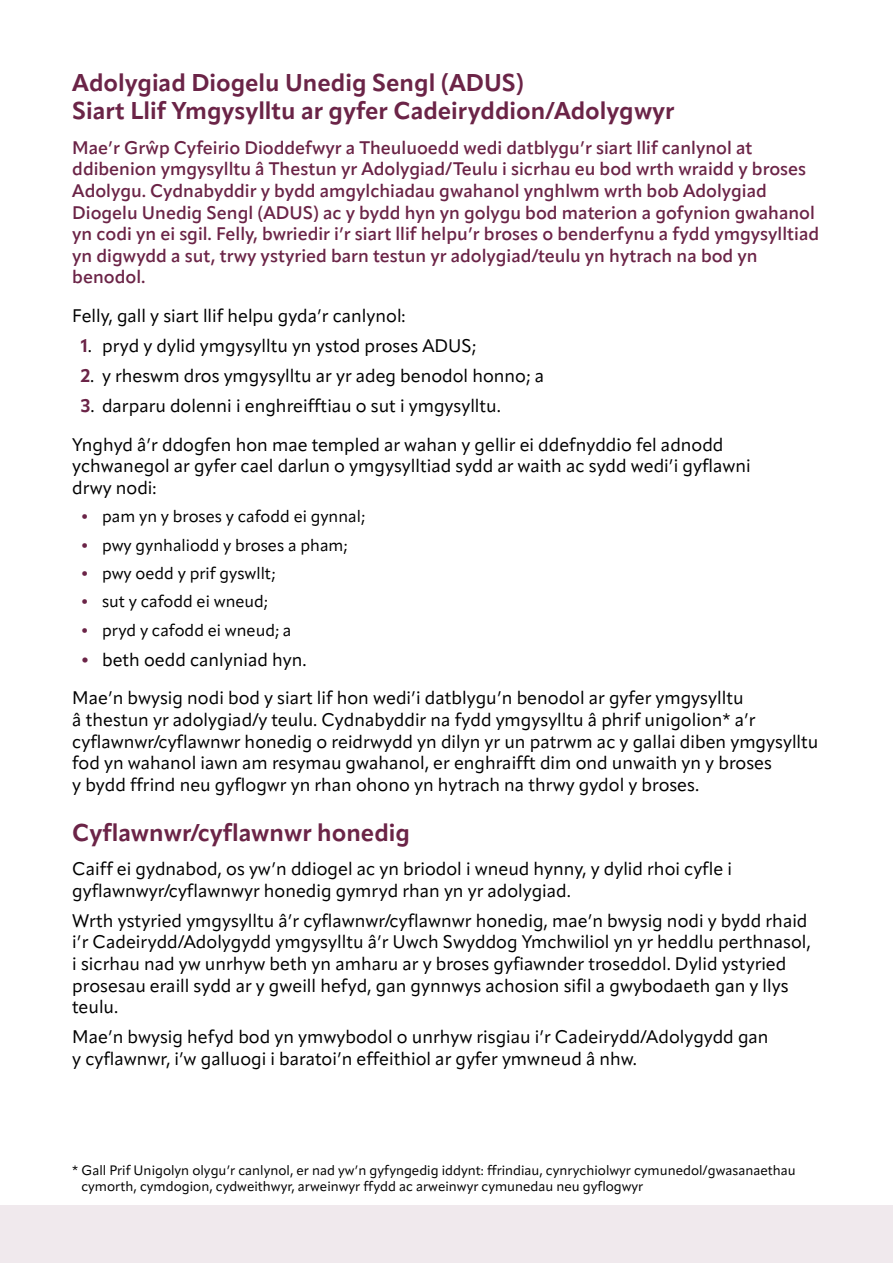
<style>
.page{position:relative;width:893px;height:1263px;background:#fff}
.page>*{position:absolute;margin:0;border:0;box-sizing:border-box;transform-origin:0 0}
.headers_1{font:700 24px/28.8px "Apparat";color:#6b2447}
.Body_text{font:18px/21.6px "Apparat";color:#000}
.Intro_para{font:600 18px/21.6px "Apparat";color:#6b2447}
.numbered_paragraph{font:18px "Apparat";color:#000}
.numbered_paragraph__last{font:18px "Apparat";color:#000}
.last_bullet{font:18px "Apparat";color:#000}
.Bullets{font:16.5px "Apparat";color:#000}
.Body_text-2{font:13.5px/16.2px "Apparat";color:#000}
.s1{font-weight:700;color:#6b2447}
</style>
<div class="page">
<div style="left:0;top:1205px;width:893px;height:58px;background:#f0e9ed"></div>
<h1 class="headers_1" style="left:72px;top:68px;width:604px">Adolygiad Diogelu Unedig Sengl (ADUS)<br>Siart Llif Ymgysylltu ar gyfer Cadeiryddion/Adolygwyr</h1>
<p class="Intro_para" style="left:72px;top:137px;width:748px">Mae’r Grŵp Cyfeirio Dioddefwyr a Theuluoedd wedi datblygu’r siart llif canlynol at ddibenion ymgysylltu â Thestun yr Adolygiad/Teulu i sicrhau eu bod wrth wraidd y broses Adolygu. Cydnabyddir y bydd amgylchiadau gwahanol ynghlwm wrth bob Adolygiad Diogelu Unedig Sengl (ADUS) ac y bydd hyn yn golygu bod materion a gofynion gwahanol yn codi yn ei sgil. Felly, bwriedir i’r siart llif helpu’r broses o benderfynu a fydd ymgysylltiad yn digwydd a sut, trwy ystyried barn testun yr adolygiad/teulu yn hytrach na bod yn benodol.</p>
<p class="Body_text" style="left:72px;top:305px;width:335px">Felly, gall y siart llif helpu gyda’r canlynol:</p>
<p class="numbered_paragraph" style="left:81px;top:335px;width:397px"><span class="s1">1</span>. pryd y dylid ymgysylltu yn ystod proses ADUS;</p>
<p class="numbered_paragraph" style="left:81px;top:365px;width:465px"><span class="s1">2</span>. y rheswm dros ymgysylltu ar yr adeg benodol honno; a</p>
<p class="numbered_paragraph__last" style="left:81px;top:395px;width:422px"><span class="s1">3</span>. darparu dolenni i enghreifftiau o sut i ymgysylltu.</p>
<p class="Body_text" style="left:72px;top:434px;width:680px">Ynghyd â’r ddogfen hon mae templed ar wahan y gellir ei ddefnyddio fel adnodd ychwanegol ar gyfer cael darlun o ymgysylltiad sydd ar waith ac sydd wedi’i gyflawni drwy nodi:</p>
<p class="Bullets" style="left:81px;top:507px;width:286px"><span class="s1">•</span> pam yn y broses y cafodd ei gynnal;</p>
<p class="Bullets" style="left:81px;top:535px;width:268px"><span class="s1">•</span> pwy gynhaliodd y broses a pham;</p>
<p class="Bullets" style="left:81px;top:563px;width:196px"><span class="s1">•</span> pwy oedd y prif gyswllt;</p>
<p class="Bullets" style="left:81px;top:592px;width:189px"><span class="s1">•</span> sut y cafodd ei wneud;</p>
<p class="Bullets" style="left:81px;top:620px;width:212px"><span class="s1">•</span> pryd y cafodd ei wneud; a</p>
<p class="last_bullet" style="left:81px;top:648px;width:227px"><span class="s1">•</span> beth oedd canlyniad hyn.</p>
<p class="Body_text" style="left:72px;top:687px;width:748px">Mae’n bwysig nodi bod y siart lif hon wedi’i datblygu’n benodol ar gyfer ymgysylltu<br>â thestun yr adolygiad/y teulu. Cydnabyddir na fydd ymgysylltu â phrif unigolion* a’r cyflawnwr/cyflawnwr honedig o reidrwydd yn dilyn yr un patrwm ac y gallai diben ymgysylltu fod yn wahanol iawn am resymau gwahanol, er enghraifft dim ond unwaith yn y broses<br>y bydd ffrind neu gyflogwr yn rhan ohono yn hytrach na thrwy gydol y broses.</p>
<h1 class="headers_1" style="left:72px;top:818px;width:339px">Cyflawnwr/cyflawnwr honedig</h1>
<p class="Body_text" style="left:72px;top:858px;width:661px">Caiff ei gydnabod, os yw’n ddiogel ac yn briodol i wneud hynny, y dylid rhoi cyfle i gyflawnwyr/cyflawnwyr honedig gymryd rhan yn yr adolygiad.</p>
<p class="Body_text" style="left:72px;top:910px;width:740px">Wrth ystyried ymgysylltu â’r cyflawnwr/cyflawnwr honedig, mae’n bwysig nodi y bydd rhaid i’r Cadeirydd/Adolygydd ymgysylltu â’r Uwch Swyddog Ymchwiliol yn yr heddlu perthnasol, i sicrhau nad yw unrhyw beth yn amharu ar y broses gyfiawnder troseddol. Dylid ystyried prosesau eraill sydd ar y gweill hefyd, gan gynnwys achosion sifil a gwybodaeth gan y llys teulu.</p>
<p class="Body_text" style="left:72px;top:1026px;width:698px">Mae’n bwysig hefyd bod yn ymwybodol o unrhyw risgiau i’r Cadeirydd/Adolygydd gan y cyflawnwr, i’w galluogi i baratoi’n effeithiol ar gyfer ymwneud â nhw.</p>
<p class="Body_text-2" style="left:81px;top:1162px;width:716px;text-indent:-9px">* Gall Prif Unigolyn olygu’r canlynol, er nad yw’n gyfyngedig iddynt: ffrindiau, cynrychiolwyr cymunedol/gwasanaethau cymorth, cymdogion, cydweithwyr, arweinwyr ffydd ac arweinwyr cymunedau neu gyflogwyr</p>
</div>
